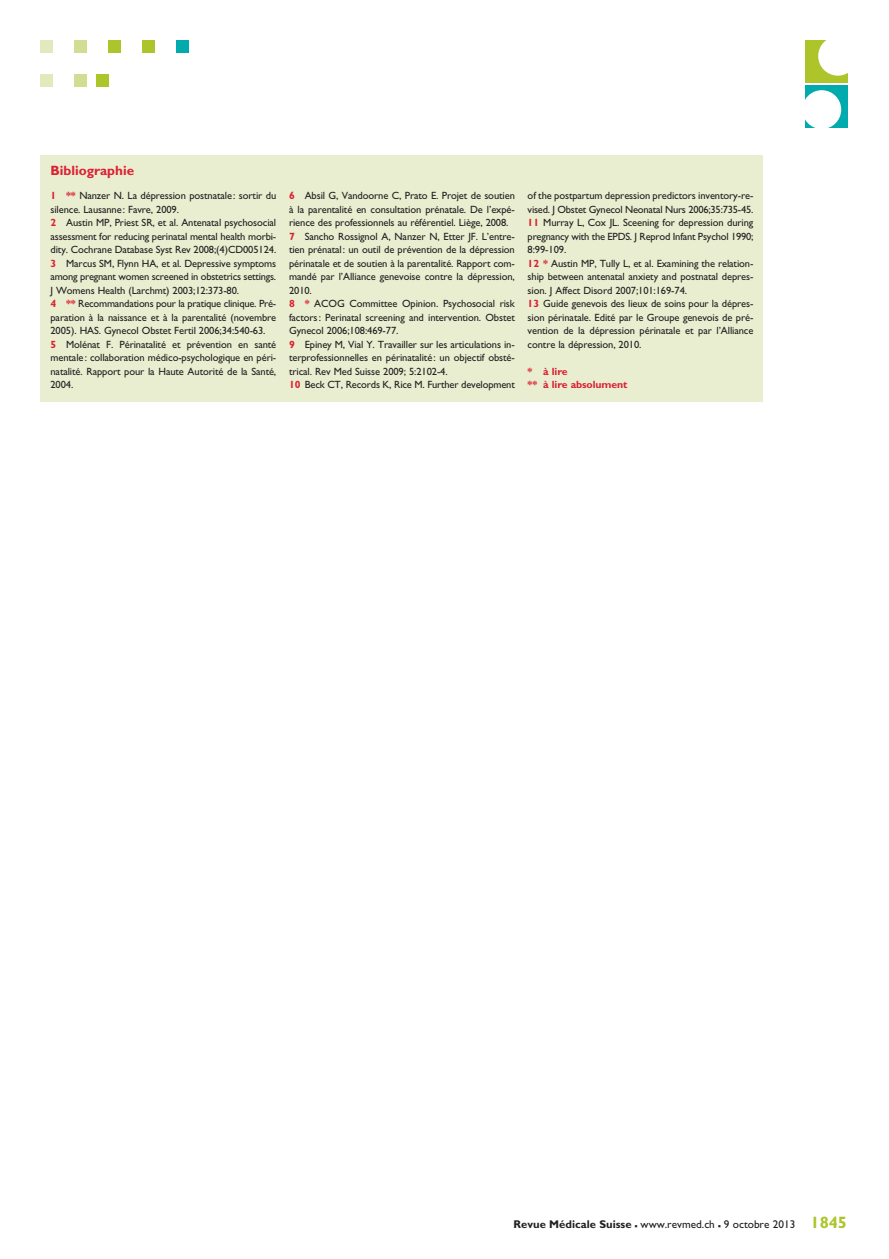
<style>
.page{position:relative;width:889px;height:1259px;background:#fff}
.page>*{position:absolute;margin:0;border:0;box-sizing:border-box;transform-origin:0 0}
.t1{font:700 13.5px "Gill Sans";color:#db2032}
.t2{font:11.25px "Gill Sans";color:#231f20}
.t3{font:10.5px/13.5px "Gill Sans";letter-spacing:-.01em;color:#231f20}
.t4{font:700 10.5px/13.5px "Gill Sans";letter-spacing:-.01em;color:#db2032}
.s1{font-weight:700;color:#db2032}
.s2{font-weight:700}
.s3{font-weight:700;font-size:16.5px}
.s4{font-weight:700;font-size:16.5px;color:#adc42b}
</style>
<div class="page">
<div style="left:177px;top:40px;width:12px;height:13px;background:#00aaad"></div>
<div style="left:143px;top:40px;width:12px;height:13px;background:#adc42b"></div>
<div style="left:109px;top:40px;width:12px;height:13px;background:#adc42b"></div>
<div style="left:75px;top:40px;width:12px;height:13px;background:#d2dd94"></div>
<div style="left:40px;top:40px;width:13px;height:13px;background:#e2e9bc"></div>
<div style="left:97px;top:75px;width:12px;height:12px;background:#adc42b"></div>
<div style="left:75px;top:75px;width:12px;height:12px;background:#d2dd94"></div>
<div style="left:40px;top:75px;width:13px;height:12px;background:#e2e9bc"></div>
<div style="left:805px;top:40px;width:43px;height:43px;background:#adc42b"></div>
<div style="left:818px;top:36px;width:39px;height:40px;background:#fff;border-radius:50%"></div>
<div style="left:805px;top:86px;width:43px;height:42px;background:#00aaad"></div>
<div style="left:802px;top:90px;width:39px;height:39px;background:#fff;border-radius:50%"></div>
<div style="left:40px;top:155px;width:723px;height:246px;background:#e9eed0"></div>
<p class="t1" style="left:50px;top:162px;width:85px">Bibliographie</p>
<p class="t3" style="left:50px;top:189px;width:227px"><span class="s1">1 **</span> Nanzer N. La dépression postnatale: sortir du silence. Lausanne: Favre, 2009.<br><span class="s1">2</span> Austin MP, Priest SR, et al. Antenatal psychosocial assessment for reducing perinatal mental health morbi&shy;dity. Cochrane Database Syst Rev 2008;(4)CD005124.<br><span class="s1">3</span> Marcus SM, Flynn HA, et al. Depressive symptoms among pregnant women screened in obstetrics settings.<br>J Womens Health (Larchmt) 2003;12:373-80.<br><span class="s1">4 **</span> Recommandations pour la pratique clinique. Pré&shy;paration à la naissance et à la parentalité (novembre 2005). HAS. Gynecol Obstet Fertil 2006;34:540-63.<br><span class="s1">5</span> Molénat F. Périnatalité et prévention en santé mentale: collaboration médico-psychologique en péri&shy;natalité. Rapport pour la Haute Autorité de la Santé, 2004.</p>
<p class="t3" style="left:289px;top:189px;width:227px"><span class="s1">6</span> Absil G, Vandoorne C, Prato E. Projet de soutien à la parentalité en consultation prénatale. De l’expé&shy;rience des professionnels au référentiel. Liège, 2008.<br><span class="s1">7</span> Sancho Rossignol A, Nanzer N, Etter JF. L’entre&shy;tien prénatal: un outil de prévention de la dépression périnatale et de soutien à la parentalité. Rapport com&shy;mandé par l’Alliance genevoise contre la dépression, 2010.<br><span class="s1">8 *</span> ACOG Committee Opinion. Psychosocial risk factors: Perinatal screening and intervention. Obstet Gynecol 2006;108:469-77.<br><span class="s1">9</span> Epiney M, Vial Y. Travailler sur les articulations in&shy;terprofessionnelles en périnatalité: un objectif obsté&shy;trical. Rev Med Suisse 2009; 5:2102-4.<br><span class="s1">10</span> Beck CT, Records K, Rice M. Further development</p>
<p class="t3" style="left:528px;top:189px;width:227px">of the postpartum depression predictors inventory-re&shy;vised. J Obstet Gynecol Neonatal Nurs 2006;35:735-45.<br><span class="s1">11</span> Murray L, Cox JL. Sceening for depression during pregnancy with the EPDS. J Reprod Infant Psychol 1990; 8:99-109.<br><span class="s1">12 *</span> Austin MP, Tully L, et al. Examining the relation&shy;ship between antenatal anxiety and postnatal depres&shy;sion. J Affect Disord 2007;101:169-74.<br><span class="s1">13</span> Guide genevois des lieux de soins pour la dépres&shy;sion périnatale. Edité par le Groupe genevois de pré&shy;vention de la dépression périnatale et par l’Alliance contre la dépression, 2010.</p>
<p class="t4" style="left:528px;top:365px;width:101px">* à lire<br>** à lire absolument</p>
<p class="t2" style="left:513px;top:1218px;width:335px"><span class="s2">Revue Médicale Suisse</span> <span class="s3">–</span> www.revmed.ch <span class="s3">–</span> 9 octobre 2013 <span class="s4">1845</span></p>
</div>
